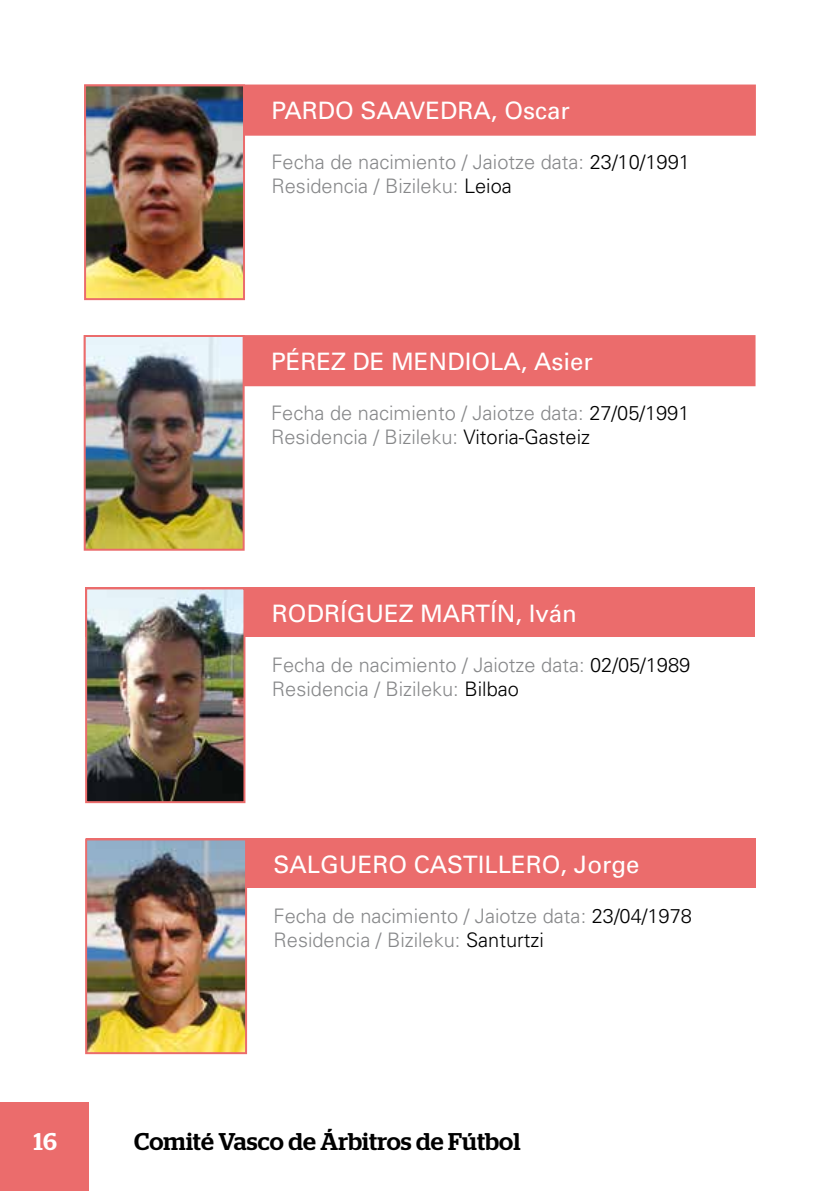
<style>
.page{position:relative;width:840px;height:1191px;background:#fff}
.page>*{position:absolute;margin:0;border:0;box-sizing:border-box;transform-origin:0 0}
.t1{font:500 24.2px "Stag";letter-spacing:.005em;color:#000}
.t2{font:500 24.2px "Stag";color:#fff}
.t3{font:24px "Univers";color:#fff}
.t4{font:300 20px/24px "Univers";color:#87888a}
.s1{color:#000}
</style>
<div class="page">
<div style="left:0;top:1102px;width:89px;height:89px;background:#eb6c6c"></div>
<div style="left:86px;top:838px;width:669px;height:49px;background:#eb6c6c"></div>
<img style="left:88px;top:841px;width:156px;height:210px">
<div style="left:85px;top:838px;width:162px;height:216px;border:2px solid #eb6c6c"></div>
<div style="left:85px;top:587px;width:669px;height:49px;background:#eb6c6c"></div>
<img style="left:88px;top:590px;width:154px;height:210px">
<div style="left:85px;top:587px;width:160px;height:216px;border:2px solid #eb6c6c"></div>
<div style="left:84px;top:335px;width:671px;height:51px;background:#eb6c6c;border:2px solid #eb6c6c"></div>
<img style="left:87px;top:338px;width:154px;height:210px">
<div style="left:84px;top:335px;width:160px;height:216px;border:2px solid #eb6c6c"></div>
<div style="left:84px;top:85px;width:671px;height:51px;background:#eb6c6c;border:2px solid #eb6c6c"></div>
<img style="left:87px;top:87px;width:155px;height:210px">
<div style="left:84px;top:84px;width:161px;height:216px;border:2px solid #eb6c6c"></div>
<p class="t3" style="left:271px;top:97px;width:299px">PARDO SAAVEDRA, Oscar</p>
<p class="t4" style="left:271px;top:150px;width:419px">Fecha de nacimiento / Jaiotze data: <span class="s1">23/10/1991<br></span>Residencia / Bizileku: <span class="s1">Leioa</span></p>
<p class="t3" style="left:271px;top:347px;width:323px">PÉREZ DE MENDIOLA, Asier</p>
<p class="t4" style="left:271px;top:400px;width:419px">Fecha de nacimiento / Jaiotze data: <span class="s1">27/05/1991<br></span>Residencia / Bizileku: <span class="s1">Vitoria-Gasteiz</span></p>
<p class="t3" style="left:272px;top:599px;width:306px">RODRÍGUEZ MARTÍN, Iván</p>
<p class="t4" style="left:272px;top:653px;width:419px">Fecha de nacimiento / Jaiotze data: <span class="s1">02/05/1989<br></span>Residencia / Bizileku: <span class="s1">Bilbao</span></p>
<p class="t3" style="left:273px;top:850px;width:367px">SALGUERO CASTILLERO, Jorge</p>
<p class="t4" style="left:273px;top:904px;width:419px">Fecha de nacimiento / Jaiotze data: <span class="s1">23/04/1978<br></span>Residencia / Bizileku: <span class="s1">Santurtzi</span></p>
<p class="t2" style="left:34px;top:1132px;width:24px">16</p>
<p class="t1" style="left:134px;top:1132px;width:387px">Comité Vasco de Árbitros de Fútbol</p>
</div>
